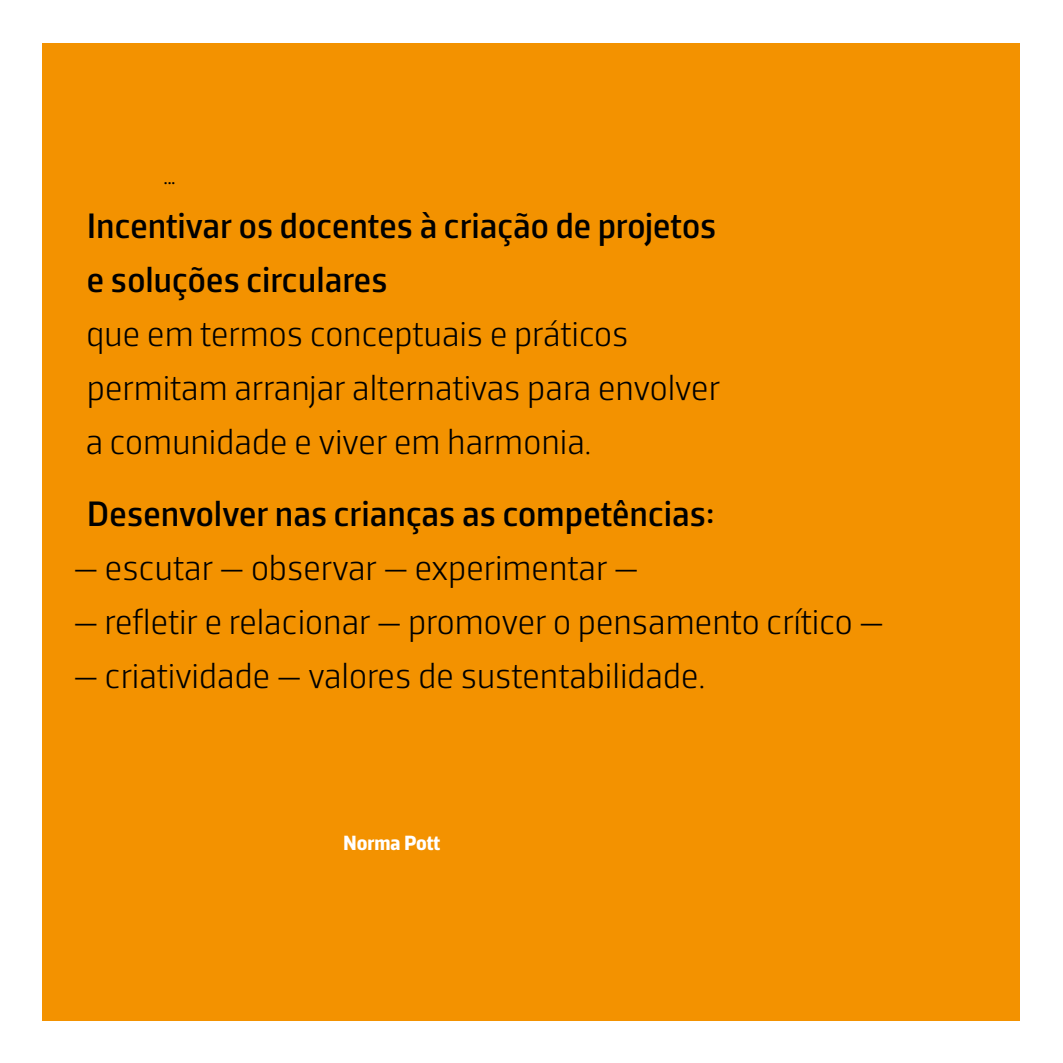
<style>
.page{position:relative;width:1063px;height:1063px;background:#fff}
.page>*{position:absolute;margin:0;border:0;box-sizing:border-box;transform-origin:0 0}
.t1{font:300 36px/54px "Porto Sans";letter-spacing:-.01em;color:#000}
.t2{font:36px/54px "Porto Sans";letter-spacing:-.01em;color:#000}
.t3{font:700 21px "Porto Sans";letter-spacing:-.01em;color:#fff}
.t4{font:18px "Porto Sans";color:#000}
</style>
<div class="page">
<div style="left:43px;top:43px;width:977px;height:977px;background:#f39200"></div>
<p class="t4" style="left:164px;top:167px;width:13px">...</p>
<p class="t2" style="left:86px;top:198px;width:632px">Incentivar os docentes à criação de projetos e soluções circulares</p>
<p class="t1" style="left:85px;top:307px;width:636px">que em termos conceptuais e práticos permitam arranjar alternativas para envolver a comunidade e viver em harmonia.</p>
<p class="t2" style="left:86px;top:486px;width:629px">Desenvolver nas crianças as competências:</p>
<p class="t1" style="left:73px;top:541px;width:567px">— escutar — observar — experimentar —</p>
<p class="t1" style="left:73px;top:595px;width:812px">— refletir e relacionar — promover o pensamento crítico —</p>
<p class="t1" style="left:73px;top:649px;width:633px">— criatividade — valores de sustentabilidade.</p>
<p class="t3" style="left:343px;top:830px;width:99px">Norma Pott</p>
</div>
